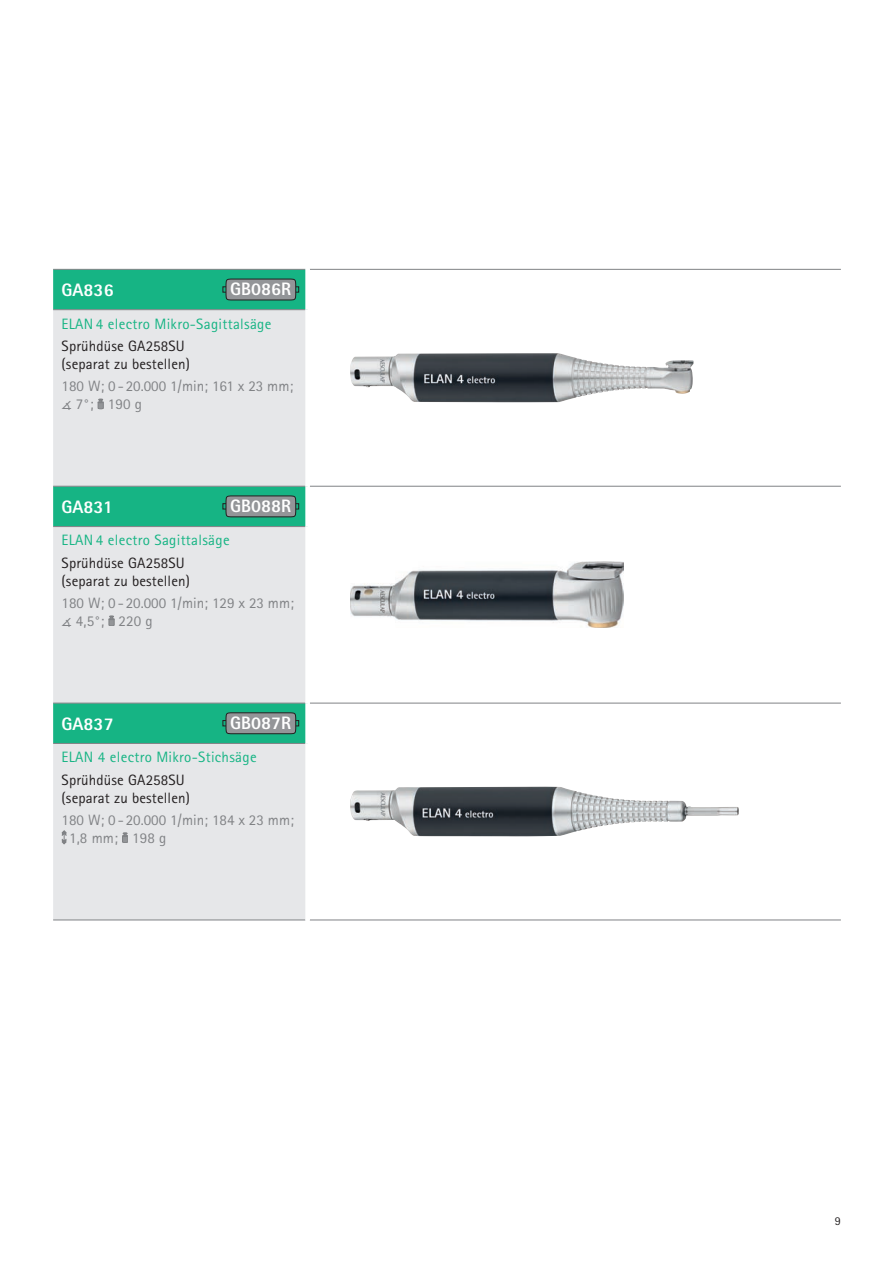
<style>
.page{position:relative;width:893px;height:1263px;background:#fff}
.page>*{position:absolute;margin:0;border:0;box-sizing:border-box;transform-origin:0 0}
.t1{font:800 18px "Rotis Sans Serif Pro";color:#fff}
.t2{font:15px/18px "Rotis Sans Serif Pro";color:#808285}
.t3{font:15px/18px "Rotis Sans Serif Pro";letter-spacing:.01em;color:#231f20}
.t4{font:15px "Rotis Sans Serif Pro";letter-spacing:.02em;color:#16b484}
.t5{font:12px "Rotis Sans Serif Pro";color:#231f20}
.s1{font-family:"STIX General"}
</style>
<div class="page">
<div style="left:53px;top:270px;width:252px;height:39px;background:#16b484"></div>
<svg style="left:53px;top:310px;width:252px;height:609px;background:#cee1dd"></svg>
<hr style="left:310px;top:269px;width:531px;height:1px;background:#808285">
<hr style="left:310px;top:486px;width:531px;height:1px;background:#808285">
<hr style="left:310px;top:703px;width:531px;height:1px;background:#808285">
<hr style="left:310px;top:919px;width:531px;height:1px;background:#808285">
<hr style="left:53px;top:269px;width:252px;height:1px;background:#808285">
<hr style="left:53px;top:486px;width:252px;height:1px;background:#808285">
<hr style="left:53px;top:703px;width:252px;height:1px;background:#808285">
<hr style="left:53px;top:919px;width:252px;height:1px;background:#808285">
<hr style="left:53px;top:309px;width:252px;height:1px;background:#808285">
<hr style="left:53px;top:526px;width:252px;height:1px;background:#808285">
<hr style="left:53px;top:743px;width:252px;height:1px;background:#808285">
<svg style="left:223px;top:279px;width:76px;height:21px;background:#818d8c"></svg>
<img style="left:350px;top:353px;width:344px;height:49px">
<svg style="left:98px;top:399px;width:6px;height:10px"></svg>
<svg style="left:223px;top:496px;width:76px;height:21px;background:#818d8c"></svg>
<img style="left:350px;top:561px;width:273px;height:67px">
<svg style="left:109px;top:616px;width:5px;height:10px"></svg>
<svg style="left:223px;top:712px;width:76px;height:22px;background:#7c8a89"></svg>
<img style="left:350px;top:787px;width:389px;height:49px">
<svg style="left:62px;top:830px;width:5px;height:14px"></svg>
<svg style="left:122px;top:832px;width:6px;height:11px"></svg>
<p class="t1" style="left:62px;top:278px;width:54px">GA836</p>
<p class="t1" style="left:230px;top:278px;width:63px">GB086R</p>
<p class="t4" style="left:62px;top:315px;width:211px">ELAN 4 electro Mikro-Sagittalsäge</p>
<p class="t3" style="left:62px;top:337px;width:130px">Sprühdüse GA258SU (separat zu bestellen)</p>
<p class="t2" style="left:62px;top:377px;width:233px">180 W; 0- 20.000 1/min; 161 x 23 mm; <span class="s1">∡</span> 7°; 190 g</p>
<p class="t1" style="left:62px;top:495px;width:53px">GA831</p>
<p class="t1" style="left:230px;top:495px;width:63px">GB088R</p>
<p class="t4" style="left:62px;top:531px;width:170px">ELAN 4 electro Sagittalsäge</p>
<p class="t3" style="left:62px;top:554px;width:130px">Sprühdüse GA258SU (separat zu bestellen)</p>
<p class="t2" style="left:62px;top:594px;width:234px">180 W; 0- 20.000 1/min; 129 x 23 mm; <span class="s1">∡</span> 4,5°; 220 g</p>
<p class="t1" style="left:62px;top:712px;width:54px">GA837</p>
<p class="t1" style="left:230px;top:712px;width:63px">GB087R</p>
<p class="t4" style="left:62px;top:748px;width:197px">ELAN 4 electro Mikro-Stichsäge</p>
<p class="t3" style="left:62px;top:771px;width:130px">Sprühdüse GA258SU (separat zu bestellen)</p>
<p class="t2" style="left:69px;top:811px;width:226px;text-indent:-7px">180 W; 0- 20.000 1/min; 184 x 23 mm;<br>1,8 mm; 198 g</p>
<p class="t5" style="left:835px;top:1213px;width:7px">9</p>
</div>
